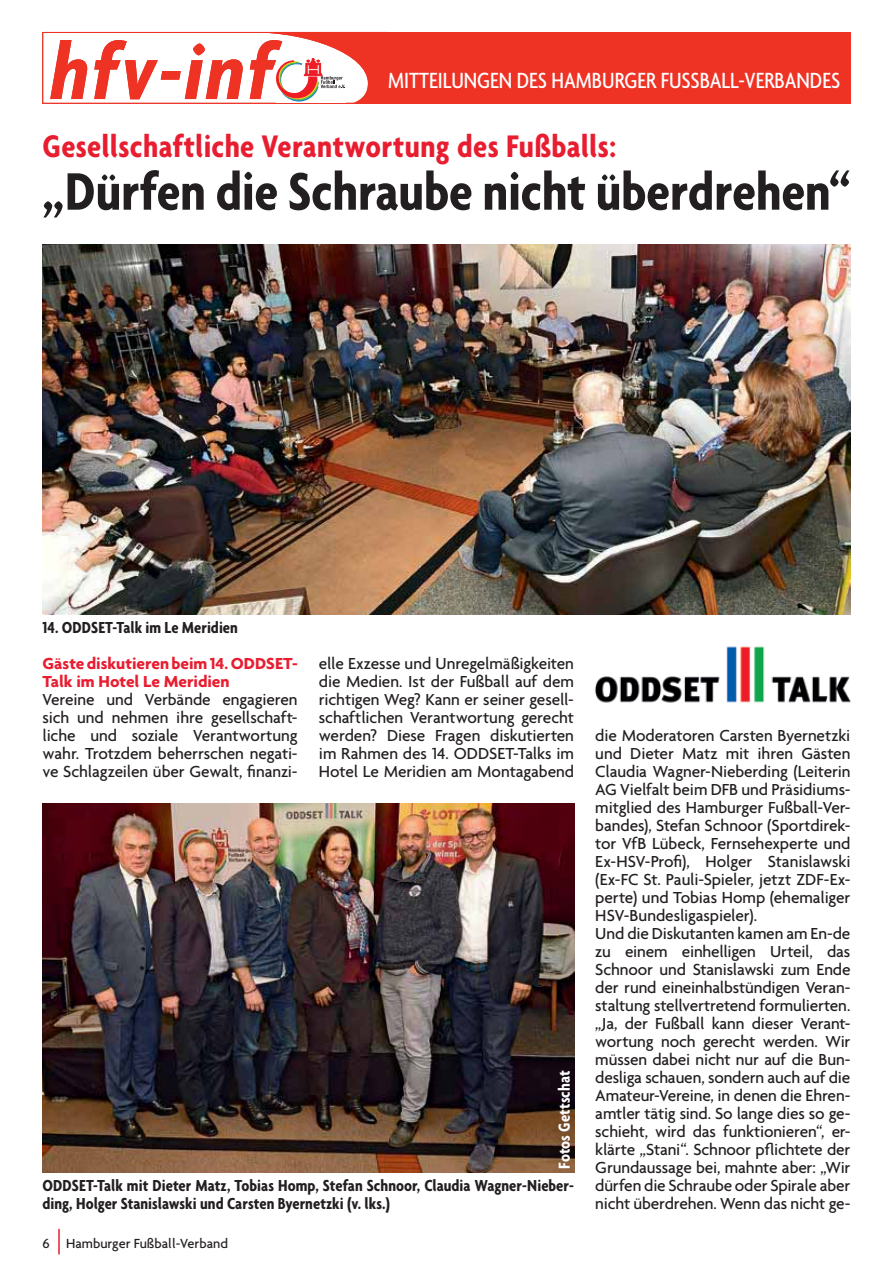
<style>
.page{position:relative;width:893px;height:1263px;background:#fff}
.page>*{position:absolute;margin:0;border:0;box-sizing:border-box;transform-origin:0 0}
.t1{font:italic 700 condensed 85.8px "Agenda";letter-spacing:.04em;color:#ee3224}
.t2{font:700 condensed 57px "Agenda";color:#231f20}
.t3{font:700 condensed 33.75px "Agenda";letter-spacing:.01em;color:#e81d30}
.t4{font:500 condensed 23.85px "Agenda";color:#fff}
.t5{font:500 17.25px/18px "Agenda";letter-spacing:-.01em;color:#231f20;text-align:justify}
.t6{font:700 condensed 17.25px/18px "Agenda";color:#231f20}
.t7{font:700 17.25px/18px "Agenda";color:#e81d30}
.t8{font:700 condensed 17.25px "Agenda";color:#fff}
.t9{font:500 14.25px "Agenda";color:#231f20}
</style>
<div class="page">
<hr style="left:58px;top:1229px;width:2px;height:25px;background:#e81d30">
<div style="left:42px;top:32px;width:346px;height:72px;border:1px solid #ee3224"></div>
<div style="left:388px;top:32px;width:462px;height:72px;background:#ee3224"></div>
<svg style="left:248px;top:32px;width:140px;height:72px"></svg>
<img style="left:594px;top:646px;width:257px;height:57px">
<img style="left:43px;top:244px;width:807px;height:371px">
<img style="left:43px;top:803px;width:531px;height:370px">
<h1 class="t1" style="left:51px;top:25px;width:224px">hfv-inf</h1>
<h3 class="t4" style="left:388px;top:72px;width:453px">MITTEILUNGEN DES HAMBURGER FUSSBALL-VERBANDES</h3>
<h3 class="t3" style="left:43px;top:137px;width:575px">Gesellschaftliche Verantwortung des Fußballs:</h3>
<h2 class="t2" style="left:43px;top:175px;width:809px">„Dürfen die Schraube nicht überdrehen“</h2>
<p class="t6" style="left:43px;top:621px;width:197px">14. ODDSET-Talk im Le Meridien</p>
<p class="t7" style="left:43px;top:655px;width:257px">Gäste diskutieren beim 14. ODDSET-<br>Talk im Hotel Le Meridien</p>
<p class="t5" style="left:43px;top:691px;width:257px">Vereine und Verbände engagieren sich und nehmen ihre gesellschaft&shy;liche und soziale Verantwortung wahr. Trotzdem beherrschen negati&shy;ve Schlagzeilen über Gewalt, finanzi-</p>
<p class="t5" style="left:319px;top:655px;width:257px">elle Exzesse und Unregelmäßigkeiten die Medien. Ist der Fußball auf dem richtigen Weg? Kann er seiner gesell&shy;schaftlichen Verantwortung gerecht werden? Diese Fragen diskutierten im Rahmen des 14. ODDSET-Talks im Hotel Le Meridien am Montagabend</p>
<p class="t8" style="left:559px;top:1169px;width:100px;rotate:-90deg">Fotos Gettschat</p>
<p class="t6" style="left:43px;top:1179px;width:533px">ODDSET-Talk mit Dieter Matz, Tobias Homp, Stefan Schnoor, Claudia Wagner-Nieber&shy;ding, Holger Stanislawski und Carsten Byernetzki (v. lks.)</p>
<p class="t9" style="left:43px;top:1238px;width:187px">6 Hamburger Fußball-Verband</p>
<p class="t5" style="left:595px;top:727px;width:257px;text-align:left">die Moderatoren Carsten Byernetzki und Dieter Matz mit ihren Gästen Claudia Wagner-Nieberding (Leiterin AG Vielfalt beim DFB und Präsidiums&shy;mitglied des Hamburger Fußball-Ver&shy;bandes), Stefan Schnoor (Sportdirek&shy;tor VfB Lübeck, Fernsehexperte und Ex-HSV-Profi), Holger Stanislawski (Ex-FC St. Pauli-Spieler, jetzt ZDF-Ex&shy;perte) und Tobias Homp (ehemaliger HSV-Bundesligaspieler).<br>Und die Diskutanten kamen am En-de zu einem einhelligen Urteil, das Schnoor und Stanislawski zum Ende der rund eineinhalbstündigen Veran&shy;staltung stellvertretend formulierten. „Ja, der Fußball kann dieser Verant&shy;wortung noch gerecht werden. Wir müssen dabei nicht nur auf die Bun&shy;desliga schauen, sondern auch auf die Amateur-Vereine, in denen die Ehren&shy;amtler tätig sind. So lange dies so ge&shy;schieht, wird das funktionieren“, er&shy;klärte „Stani“. Schnoor pflichtete der Grundaussage bei, mahnte aber: „Wir dürfen die Schraube oder Spirale aber nicht überdrehen. Wenn das nicht ge-</p>
</div>
